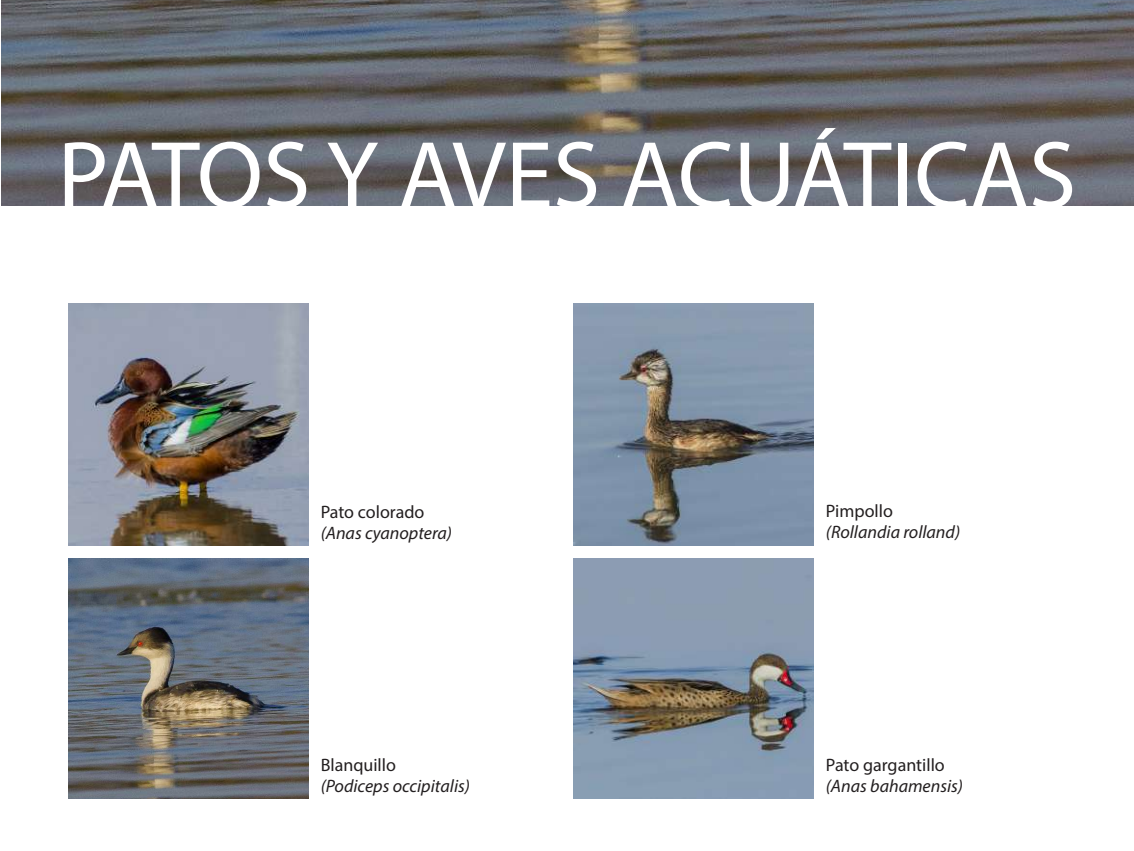
<style>
.page{position:relative;width:1134px;height:851px;background:#fff}
.page>*{position:absolute;margin:0;border:0;box-sizing:border-box;transform-origin:0 0}
.t1{font:96px "Myriad Pro";color:#fff}
.t2{font:italic 18px "Myriad Pro";color:#231f20}
.t3{font:18px "Myriad Pro";color:#231f20}
</style>
<div class="page">
<img style="left:573px;top:558px;width:240px;height:240px">
<img style="left:68px;top:558px;width:240px;height:240px">
<img style="left:68px;top:303px;width:240px;height:242px">
<img style="left:1px;top:0;width:1133px;height:206px">
<img style="left:573px;top:303px;width:240px;height:242px">
<h1 class="t1" style="left:58px;top:116px;width:1020px">PATOS Y AVES ACUÁTICAS</h1>
<p class="t3" style="left:321px;top:500px;width:105px">Pato colorado</p>
<p class="t2" style="left:321px;top:522px;width:133px">(Anas cyanoptera)</p>
<p class="t3" style="left:321px;top:753px;width:77px">Blanquillo</p>
<p class="t2" style="left:321px;top:774px;width:151px">(Podiceps occipitalis)</p>
<p class="t3" style="left:826px;top:499px;width:69px">Pimpollo</p>
<p class="t2" style="left:826px;top:521px;width:136px">(Rollandia rolland)</p>
<p class="t3" style="left:826px;top:753px;width:120px">Pato gargantillo</p>
<p class="t2" style="left:826px;top:774px;width:139px">(Anas bahamensis)</p>
</div>
